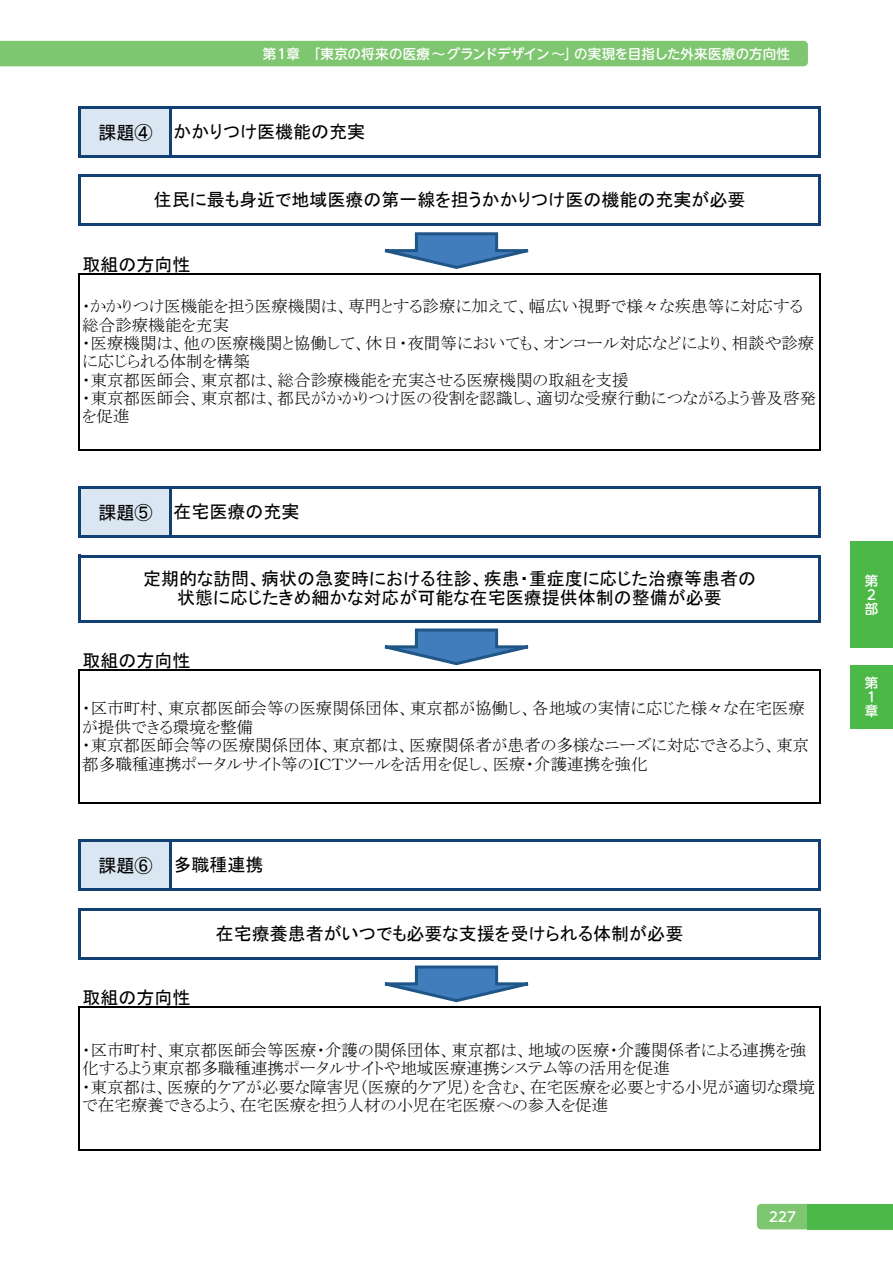
<style>
.page{position:relative;width:893px;height:1263px;background:#fff}
.page>*{position:absolute;margin:0;border:0;box-sizing:border-box;transform-origin:0 0}
.t1{font:18px/19.8px "MS P Gothic";color:#000;text-align:center}
.t2{font:16.5px/18.3px "MS P Mincho";color:#000}
.t3{font:500 13.5px/14.1px "UD Shin M Go Pro";color:#fff}
</style>
<div class="page">
<div style="left:757px;top:1204px;width:56px;height:25px;background:#7fc670;border-radius:4px"></div>
<div style="left:808px;top:1204px;width:85px;height:25px;background:#4cb848"></div>
<div style="left:80px;top:108px;width:91px;height:49px;background:#dae7f2"></div>
<div style="left:80px;top:488px;width:91px;height:49px;background:#dae7f2"></div>
<div style="left:80px;top:841px;width:91px;height:49px;background:#dae7f2"></div>
<hr style="left:78px;top:106px;width:3px;height:52px;background:#124074">
<hr style="left:818px;top:109px;width:3px;height:49px;background:#124074">
<hr style="left:78px;top:175px;width:3px;height:51px;background:#124074">
<hr style="left:818px;top:177px;width:3px;height:49px;background:#124074">
<hr style="left:79px;top:273px;width:1px;height:178px;background:#000">
<hr style="left:169px;top:109px;width:3px;height:49px;background:#124074">
<hr style="left:819px;top:274px;width:1px;height:177px;background:#000">
<hr style="left:78px;top:486px;width:3px;height:52px;background:#124074">
<hr style="left:818px;top:489px;width:3px;height:49px;background:#124074">
<hr style="left:78px;top:554px;width:3px;height:69px;background:#124074">
<hr style="left:818px;top:557px;width:3px;height:66px;background:#124074">
<hr style="left:79px;top:669px;width:1px;height:135px;background:#000">
<hr style="left:169px;top:489px;width:3px;height:49px;background:#124074">
<hr style="left:819px;top:671px;width:1px;height:133px;background:#000">
<hr style="left:78px;top:839px;width:3px;height:52px;background:#124074">
<hr style="left:818px;top:842px;width:3px;height:49px;background:#124074">
<hr style="left:78px;top:908px;width:3px;height:51px;background:#124074">
<hr style="left:818px;top:911px;width:3px;height:48px;background:#124074">
<hr style="left:79px;top:1006px;width:1px;height:144px;background:#000">
<hr style="left:169px;top:842px;width:3px;height:49px;background:#124074">
<hr style="left:819px;top:1008px;width:1px;height:142px;background:#000">
<hr style="left:81px;top:106px;width:740px;height:3px;background:#124074">
<hr style="left:81px;top:155px;width:740px;height:3px;background:#124074">
<hr style="left:81px;top:175px;width:740px;height:2px;background:#124074">
<hr style="left:81px;top:223px;width:740px;height:3px;background:#124074">
<hr style="left:80px;top:273px;width:740px;height:1px;background:#000">
<hr style="left:80px;top:449px;width:740px;height:2px;background:#000">
<hr style="left:81px;top:486px;width:740px;height:3px;background:#124074">
<hr style="left:81px;top:535px;width:740px;height:3px;background:#124074">
<hr style="left:81px;top:554px;width:740px;height:3px;background:#124074">
<hr style="left:81px;top:620px;width:740px;height:3px;background:#124074">
<hr style="left:80px;top:669px;width:740px;height:2px;background:#000">
<hr style="left:80px;top:803px;width:740px;height:1px;background:#000">
<hr style="left:81px;top:839px;width:740px;height:3px;background:#124074">
<hr style="left:81px;top:888px;width:740px;height:3px;background:#124074">
<hr style="left:81px;top:908px;width:740px;height:3px;background:#124074">
<hr style="left:81px;top:957px;width:740px;height:2px;background:#124074">
<hr style="left:80px;top:1006px;width:740px;height:2px;background:#000">
<hr style="left:80px;top:1149px;width:740px;height:1px;background:#000">
<svg style="left:384px;top:232px;width:145px;height:37px"></svg>
<svg style="left:384px;top:628px;width:145px;height:38px"></svg>
<svg style="left:384px;top:965px;width:145px;height:38px"></svg>
<div style="left:850px;top:542px;width:43px;height:106px;background:#4cb848"></div>
<div style="left:850px;top:665px;width:43px;height:64px;background:#4cb848"></div>
<div style="left:0;top:41px;width:808px;height:25px;background:#7fc670"></div>
<p class="t3" style="left:263px;top:46px;width:529px">第１章　「東京の将来の医療 ～ グランドデザイン ～」の実現を目指した外来医療の方向性</p>
<p class="t1" style="left:99px;top:122px;width:55px">課題④</p>
<p class="t1" style="left:174px;top:122px;width:193px">かかりつけ医機能の充実</p>
<p class="t1" style="left:154px;top:190px;width:593px">住民に最も身近で地域医療の第一線を担うかかりつけ医の機能の充実が必要</p>
<p class="t1" style="left:82px;top:254px;width:109px">取組の方向性</p>
<p class="t2" style="left:82px;top:297px;width:736px">・かかりつけ医機能を担う医療機関は、専門とする診療に加えて、幅広い視野で様々な疾患等に対応する総合診療機能を充実<br>・医療機関は、他の医療機関と協働して、休日・夜間等においても、オンコール対応などにより、相談や診療に応じられる体制を構築<br>・東京都医師会、東京都は、総合診療機能を充実させる医療機関の取組を支援<br>・東京都医師会、東京都は、都民がかかりつけ医の役割を認識し、適切な受療行動につながるよう普及啓発を促進</p>
<p class="t1" style="left:99px;top:502px;width:55px">課題⑤</p>
<p class="t1" style="left:174px;top:502px;width:128px">在宅医療の充実</p>
<p class="t1" style="left:143px;top:568px;width:614px">定期的な訪問、病状の急変時における往診、疾患・重症度に応じた治療等患者の状態に応じたきめ細かな対応が可能な在宅医療提供体制の整備が必要</p>
<p class="t1" style="left:82px;top:650px;width:109px">取組の方向性</p>
<p class="t2" style="left:82px;top:699px;width:728px">・区市町村、東京都医師会等の医療関係団体、東京都が協働し、各地域の実情に応じた様々な在宅医療が提供できる環境を整備<br>・東京都医師会等の医療関係団体、東京都は、医療関係者が患者の多様なニーズに対応できるよう、東京都多職種連携ポータルサイト等のＩＣＴツールを活用を促し、医療・介護連携を強化</p>
<p class="t1" style="left:99px;top:856px;width:55px">課題⑥</p>
<p class="t1" style="left:174px;top:855px;width:92px">多職種連携</p>
<p class="t1" style="left:216px;top:923px;width:469px">在宅療養患者がいつでも必要な支援を受けられる体制が必要</p>
<p class="t1" style="left:82px;top:987px;width:109px">取組の方向性</p>
<p class="t2" style="left:82px;top:1041px;width:734px">・区市町村、東京都医師会等医療・介護の関係団体、東京都は、地域の医療・介護関係者による連携を強化するよう東京都多職種連携ポータルサイトや地域医療連携システム等の活用を促進<br>・東京都は、医療的ケアが必要な障害児（医療的ケア児）を含む、在宅医療を必要とする小児が適切な環境で在宅療養できるよう、在宅医療を担う人材の小児在宅医療への参入を促進</p>
<p class="t3" style="left:769px;top:1209px;width:28px">227</p>
<p class="t3" style="left:865px;top:573px;width:15px">第<br>２部</p>
<p class="t3" style="left:865px;top:675px;width:15px">第<br>１章</p>
</div>
